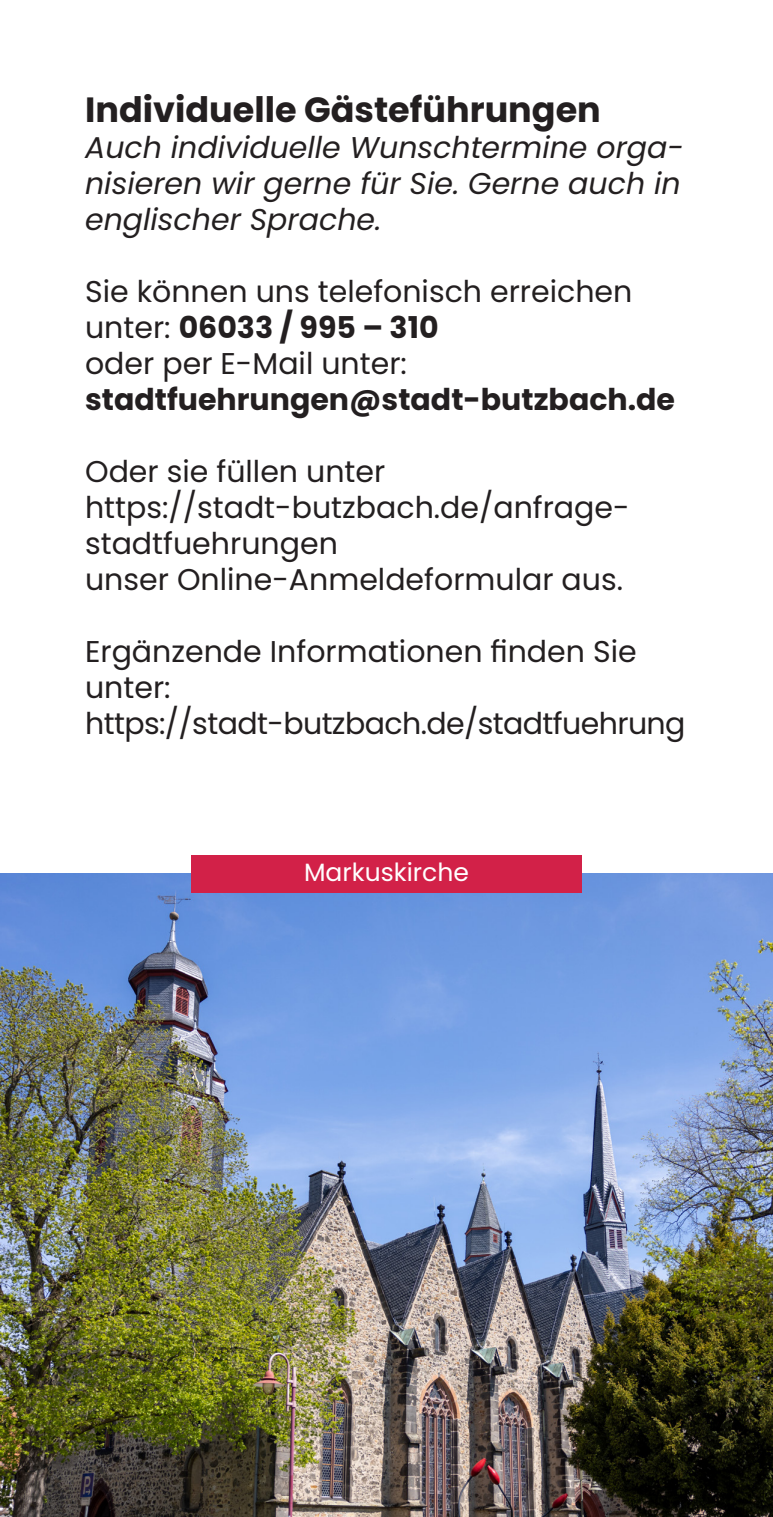
<style>
.page{position:relative;width:773px;height:1517px;background:#fff}
.page>*{position:absolute;margin:0;border:0;box-sizing:border-box;transform-origin:0 0}
.t1{font:700 35px "Poppins";color:#231f20}
.t2{font:30px/36px "Poppins";color:#231f20}
.t3{font:italic 30px/36px "Poppins";color:#231f20;text-align:justify}
.t4{font:700 30px "Poppins";color:#231f20}
.t5{font:25px "Poppins";color:#fff}
.s1{font-weight:700}
</style>
<div class="page">
<img style="left:0;top:873px;width:772px;height:644px">
<div style="left:191px;top:855px;width:390px;height:37px;background:#d22148"></div>
<p class="t1" style="left:85px;top:89px;width:517px">Individuelle Gästeführungen</p>
<p class="t3" style="left:85px;top:129px;width:600px">Auch individuelle Wunschtermine orga&shy;nisieren wir gerne für Sie. Gerne auch in englischer Sprache.</p>
<p class="t2" style="left:85px;top:273px;width:548px">Sie können uns telefonisch erreichen unter: <span class="s1">06033 / 995 – 310<br></span>oder per E-Mail unter:</p>
<p class="t4" style="left:85px;top:382px;width:591px">stadtfuehrungen@stadt-butzbach.de</p>
<p class="t2" style="left:85px;top:453px;width:546px">Oder sie füllen unter https://stadt-butzbach.de/anfrage&shy;stadtfuehrungen<br>unser Online-Anmeldeformular aus.</p>
<p class="t2" style="left:85px;top:633px;width:601px">Ergänzende Informationen finden Sie unter: https://stadt-butzbach.de/stadtfuehrung</p>
<p class="t5" style="left:304px;top:858px;width:166px">Markuskirche</p>
</div>
